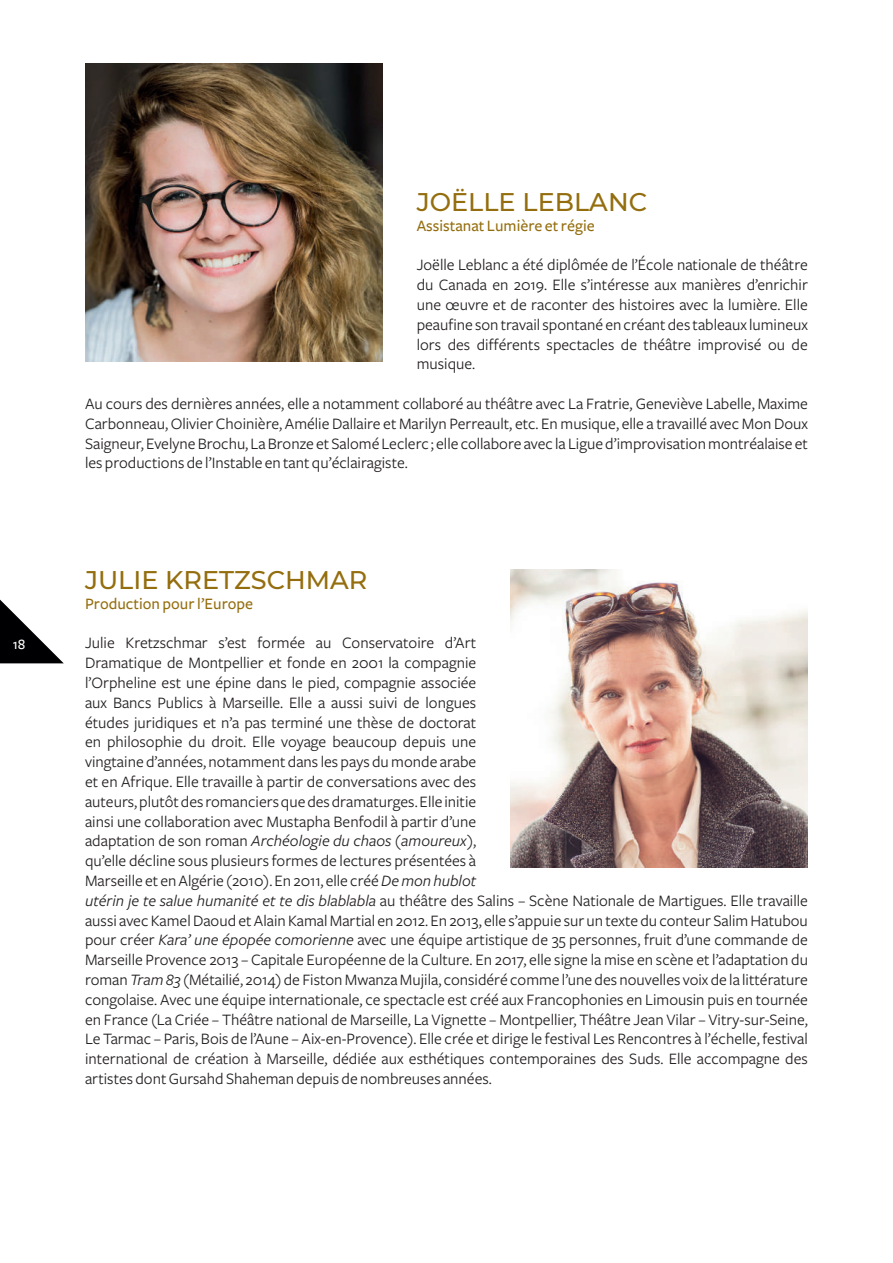
<style>
.page{position:relative;width:893px;height:1263px;background:#fff}
.page>*{position:absolute;margin:0;border:0;box-sizing:border-box;transform-origin:0 0}
.t1{font:500 25.5px "Montserrat";color:#946e0e}
.t2{font:16.5px/19.8px "Freight Sans";color:#231f20;text-align:justify}
.t3{font:500 16.5px "Freight Sans";color:#946e0e}
.t4{font:500 15px "Freight Sans";color:#fff}
.s1{font-style:italic}
</style>
<div class="page">
<svg style="left:0;top:600px;width:64px;height:63px"></svg>
<img style="left:85px;top:64px;width:298px;height:297px">
<img style="left:510px;top:570px;width:298px;height:297px">
<p class="t4" style="left:13px;top:636px;width:14px">18</p>
<h1 class="t1" style="left:417px;top:184px;width:232px">JOËLLE LEBLANC</h1>
<p class="t3" style="left:417px;top:216px;width:179px">Assistanat Lumière et régie</p>
<p class="t2" style="left:417px;top:255px;width:393px">Joëlle Leblanc a été diplômée de l’École nationale de théâtre du Canada en 2019. Elle s’intéresse aux manières d’enrichir une œuvre et de raconter des histoires avec la lumière. Elle peaufine son travail spontané en créant des tableaux lumineux lors des différents spectacles de théâtre improvisé ou de musique.</p>
<p class="t2" style="left:85px;top:394px;width:724px">Au cours des dernières années, elle a notamment collaboré au théâtre avec La Fratrie, Geneviève Labelle, Maxime Carbonneau, Olivier Choinière, Amélie Dallaire et Marilyn Perreault, etc. En musique, elle a travaillé avec Mon Doux Saigneur, Evelyne Brochu, La Bronze et Salomé Leclerc ; elle collabore avec la Ligue d’improvisation montréalaise et les productions de l’Instable en tant qu’éclairagiste.</p>
<h1 class="t1" style="left:85px;top:562px;width:284px">JULIE KRETZSCHMAR</h1>
<p class="t3" style="left:85px;top:594px;width:170px">Production pour l’Europe</p>
<p class="t2" style="left:85px;top:633px;width:724px;text-align:left">Julie Kretzschmar s’est formée au Conservatoire d’Art<br>Dramatique de Montpellier et fonde en 2001 la compagnie<br>l’Orpheline est une épine dans le pied, compagnie associée<br>aux Bancs Publics à Marseille. Elle a aussi suivi de longues<br>études juridiques et n’a pas terminé une thèse de doctorat<br>en philosophie du droit. Elle voyage beaucoup depuis une<br>vingtaine d’années, notamment dans les pays du monde arabe<br>et en Afrique. Elle travaille à partir de conversations avec des<br>auteurs, plutôt des romanciers que des dramaturges. Elle initie<br>ainsi une collaboration avec Mustapha Benfodil à partir d’une<br>adaptation de son roman <span class="s1">Archéologie du chaos (amoureux)</span>,<br>qu’elle décline sous plusieurs formes de lectures présentées à<br>Marseille et en Algérie (2010). En 2011, elle créé <span class="s1">De mon hublot<br>utérin je te salue humanité et te dis blablabla</span> au théâtre des Salins – Scène Nationale de Martigues. Elle travaille aussi avec Kamel Daoud et Alain Kamal Martial en 2012. En 2013, elle s’appuie sur un texte du conteur Salim Hatubou pour créer <span class="s1">Kara’ une épopée comorienne</span> avec une équipe artistique de 35 personnes, fruit d’une commande de Marseille Provence 2013 – Capitale Européenne de la Culture. En 2017, elle signe la mise en scène et l’adaptation du roman <span class="s1">Tram 83</span> (Métailié, 2014) de Fiston Mwanza Mujila, considéré comme l’une des nouvelles voix de la littérature congolaise. Avec une équipe internationale, ce spectacle est créé aux Francophonies en Limousin puis en tournée en France (La Criée – Théâtre national de Marseille, La Vignette – Montpellier, Théâtre Jean Vilar – Vitry-sur-Seine, Le Tarmac – Paris, Bois de l’Aune – Aix-en-Provence). Elle crée et dirige le festival Les Rencontres à l’échelle, festival international de création à Marseille, dédiée aux esthétiques contemporaines des Suds. Elle accompagne des artistes dont Gursahd Shaheman depuis de nombreuses années.</p>
</div>
